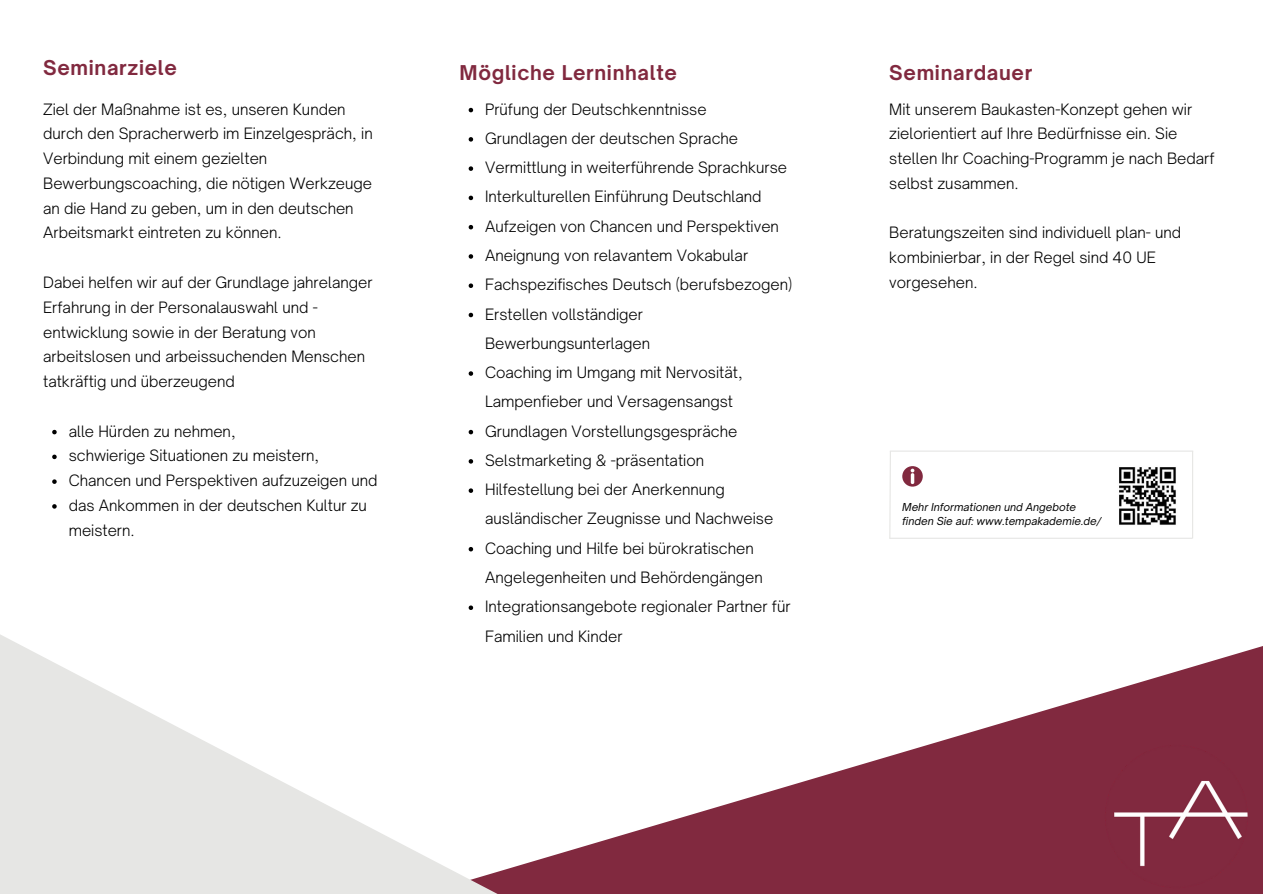
<style>
.page{position:relative;width:1263px;height:894px;background:#fff}
.page>*{position:absolute;margin:0;border:0;box-sizing:border-box;transform-origin:0 0}
.t1{font:700 19.5px "Open Sauce One";letter-spacing:.035em;color:#81293f}
.t2{font:300 15px/24.8px "Open Sauce One";color:#000}
.t3{font:italic 10.5px "Open Sauce One";color:#000}
</style>
<div class="page">
<svg style="left:468px;top:548px;width:795px;height:345px"></svg>
<svg style="left:0;top:617px;width:639px;height:276px"></svg>
<div style="left:1092px;top:739px;width:171px;height:154px;background:#81293f"></div>
<svg style="left:902px;top:466px;width:20px;height:20px"></svg>
<img style="left:1119px;top:467px;width:57px;height:58px">
<hr style="left:890px;top:450px;width:303px;height:1px;background:#e6e6e4">
<hr style="left:1192px;top:451px;width:1px;height:87px;background:#e6e6e4">
<hr style="left:889px;top:537px;width:304px;height:1px;background:#e6e6e4">
<svg style="left:889px;top:450px;width:2px;height:89px"></svg>
<svg style="left:52px;top:429px;width:5px;height:5px"></svg>
<svg style="left:52px;top:454px;width:5px;height:5px"></svg>
<svg style="left:52px;top:479px;width:5px;height:4px"></svg>
<svg style="left:52px;top:504px;width:5px;height:4px"></svg>
<svg style="left:469px;top:108px;width:4px;height:4px"></svg>
<svg style="left:469px;top:137px;width:4px;height:4px"></svg>
<svg style="left:469px;top:166px;width:4px;height:5px"></svg>
<svg style="left:469px;top:195px;width:4px;height:5px"></svg>
<svg style="left:469px;top:225px;width:4px;height:4px"></svg>
<svg style="left:469px;top:254px;width:4px;height:4px"></svg>
<svg style="left:469px;top:283px;width:4px;height:5px"></svg>
<svg style="left:469px;top:312px;width:4px;height:5px"></svg>
<svg style="left:469px;top:371px;width:4px;height:4px"></svg>
<svg style="left:469px;top:429px;width:4px;height:5px"></svg>
<svg style="left:469px;top:459px;width:4px;height:4px"></svg>
<svg style="left:469px;top:488px;width:4px;height:4px"></svg>
<svg style="left:469px;top:547px;width:4px;height:4px"></svg>
<svg style="left:469px;top:605px;width:4px;height:4px"></svg>
<p class="t1" style="left:43px;top:55px;width:135px">Seminarziele</p>
<p class="t2" style="left:43px;top:96px;width:331px">Ziel der Maßnahme ist es, unseren Kunden durch den Spracherwerb im Einzelgespräch, in Verbindung mit einem gezielten Bewerbungscoaching, die nötigen Werkzeuge an die Hand zu geben, um in den deutschen Arbeitsmarkt eintreten zu können.</p>
<p class="t2" style="left:43px;top:270px;width:331px">Dabei helfen wir auf der Grundlage jahrelanger Erfahrung in der Personalauswahl und - entwicklung sowie in der Beratung von arbeitslosen und arbeissuchenden Menschen tatkräftig und überzeugend</p>
<p class="t2" style="left:69px;top:418px;width:169px">alle Hürden zu nehmen,</p>
<p class="t2" style="left:69px;top:443px;width:252px">schwierige Situationen zu meistern,</p>
<p class="t2" style="left:69px;top:468px;width:310px">Chancen und Perspektiven aufzuzeigen und</p>
<p class="t2" style="left:69px;top:492px;width:300px">das Ankommen in der deutschen Kultur zu meistern.</p>
<p class="t1" style="left:460px;top:60px;width:219px">Mögliche Lerninhalte</p>
<p class="t2" style="left:485px;top:96px;width:223px">Prüfung der Deutschkenntnisse</p>
<p class="t2" style="left:485px;top:126px;width:255px">Grundlagen der deutschen Sprache</p>
<p class="t2" style="left:485px;top:155px;width:303px">Vermittlung in weiterführende Sprachkurse</p>
<p class="t2" style="left:485px;top:184px;width:278px">Interkulturellen Einführung Deutschland</p>
<h1 class="t2" style="left:485px;top:213px;width:295px">Aufzeigen von Chancen und Perspektiven</h1>
<h2 class="t2" style="left:485px;top:243px;width:265px">Aneignung von relavantem Vokabular</h2>
<h2 class="t2" style="left:485px;top:272px;width:309px">Fachspezifisches Deutsch (berufsbezogen)</h2>
<h2 class="t2" style="left:485px;top:299px;width:167px;line-height:29.2px">Erstellen vollständiger<br>Bewerbungsunterlagen</h2>
<h2 class="t2" style="left:485px;top:357px;width:259px;line-height:29.2px">Coaching im Umgang mit Nervosität,<br>Lampenfieber und Versagensangst</h2>
<p class="t2" style="left:485px;top:418px;width:254px">Grundlagen Vorstellungsgespräche</p>
<p class="t2" style="left:485px;top:447px;width:220px">Selstmarketing &amp; -präsentation</p>
<p class="t2" style="left:485px;top:474px;width:290px;line-height:29.2px">Hilfestellung bei der Anerkennung ausländischer Zeugnisse und Nachweise</p>
<p class="t2" style="left:485px;top:533px;width:279px;line-height:29.2px">Coaching und Hilfe bei bürokratischen<br>Angelegenheiten und Behördengängen</p>
<p class="t2" style="left:485px;top:591px;width:307px;line-height:29.2px">Integrationsangebote regionaler Partner für<br>Familien und Kinder</p>
<p class="t1" style="left:889px;top:60px;width:145px">Seminardauer</p>
<p class="t2" style="left:889px;top:96px;width:327px">Mit unserem Baukasten-Konzept gehen wir zielorientiert auf Ihre Bedürfnisse ein. Sie stellen Ihr Coaching-Programm je nach Bedarf selbst zusammen.</p>
<p class="t2" style="left:889px;top:220px;width:293px">Beratungszeiten sind individuell plan- und kombinierbar, in der Regel sind 40 UE vorgesehen.</p>
<h1 class="t3" style="left:902px;top:500px;width:175px">Mehr Informationen und Angebote</h1>
<p class="t3" style="left:902px;top:514px;width:201px">finden Sie auf: www.tempakademie.de/</p>
</div>
